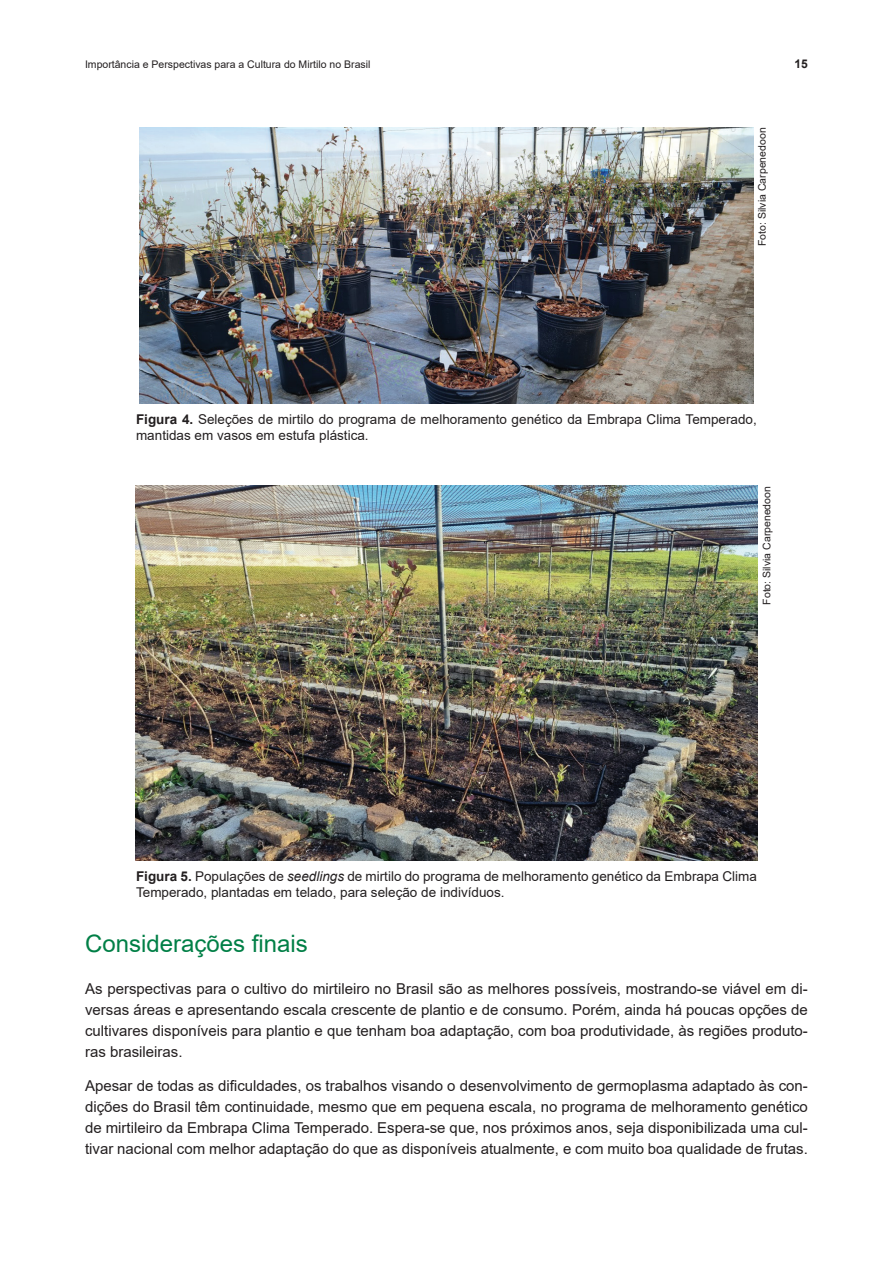
<style>
.page{position:relative;width:893px;height:1263px;background:#fff}
.page>*{position:absolute;margin:0;border:0;box-sizing:border-box;transform-origin:0 0}
.t1{font:24px "Arial";color:#007f46}
.t2{font:15px/21px "Arial";color:#231f20;text-align:justify}
.t3{font:13.5px/16.2px "Arial";color:#231f20}
.t4{font:700 12px "Arial";color:#231f20}
.t5{font:10.5px "Arial";color:#231f20}
.s1{font-weight:700}
.s2{font-style:italic}
</style>
<div class="page">
<img style="left:139px;top:128px;width:615px;height:276px">
<img style="left:135px;top:485px;width:623px;height:376px">
<p class="t5" style="left:85px;top:57px;width:287px">Importância e Perspectivas para a Cultura do Mirtilo no Brasil</p>
<p class="t4" style="left:795px;top:56px;width:15px">15</p>
<p class="t5" style="left:755px;top:246px;width:120px;rotate:-90deg">Foto: Silvia Carpenedoon</p>
<p class="t3" style="left:136px;top:411px;width:622px"><span class="s1">Figura 4.</span> Seleções de mirtilo do programa de melhoramento genético da Embrapa Clima Temperado, mantidas em vasos em estufa plástica.</p>
<p class="t5" style="left:759px;top:605px;width:120px;rotate:-90deg">Foto: Silvia Carpenedoon</p>
<p class="t3" style="left:136px;top:868px;width:622px"><span class="s1">Figura 5.</span> Populações de <span class="s2">seedlings</span> de mirtilo do programa de melhoramento genético da Embrapa Clima<br>Temperado, plantadas em telado, para seleção de indivíduos.</p>
<h1 class="t1" style="left:85px;top:927px;width:224px">Considerações finais</h1>
<p class="t2" style="left:85px;top:978px;width:724px">As perspectivas para o cultivo do mirtileiro no Brasil são as melhores possíveis, mostrando-se viável em di&shy;versas áreas e apresentando escala crescente de plantio e de consumo. Porém, ainda há poucas opções de cultivares disponíveis para plantio e que tenham boa adaptação, com boa produtividade, às regiões produto&shy;ras brasileiras.</p>
<p class="t2" style="left:85px;top:1075px;width:724px">Apesar de todas as dificuldades, os trabalhos visando o desenvolvimento de germoplasma adaptado às con&shy;dições do Brasil têm continuidade, mesmo que em pequena escala, no programa de melhoramento genético de mirtileiro da Embrapa Clima Temperado. Espera-se que, nos próximos anos, seja disponibilizada uma cul&shy;tivar nacional com melhor adaptação do que as disponíveis atualmente, e com muito boa qualidade de frutas.</p>
</div>
